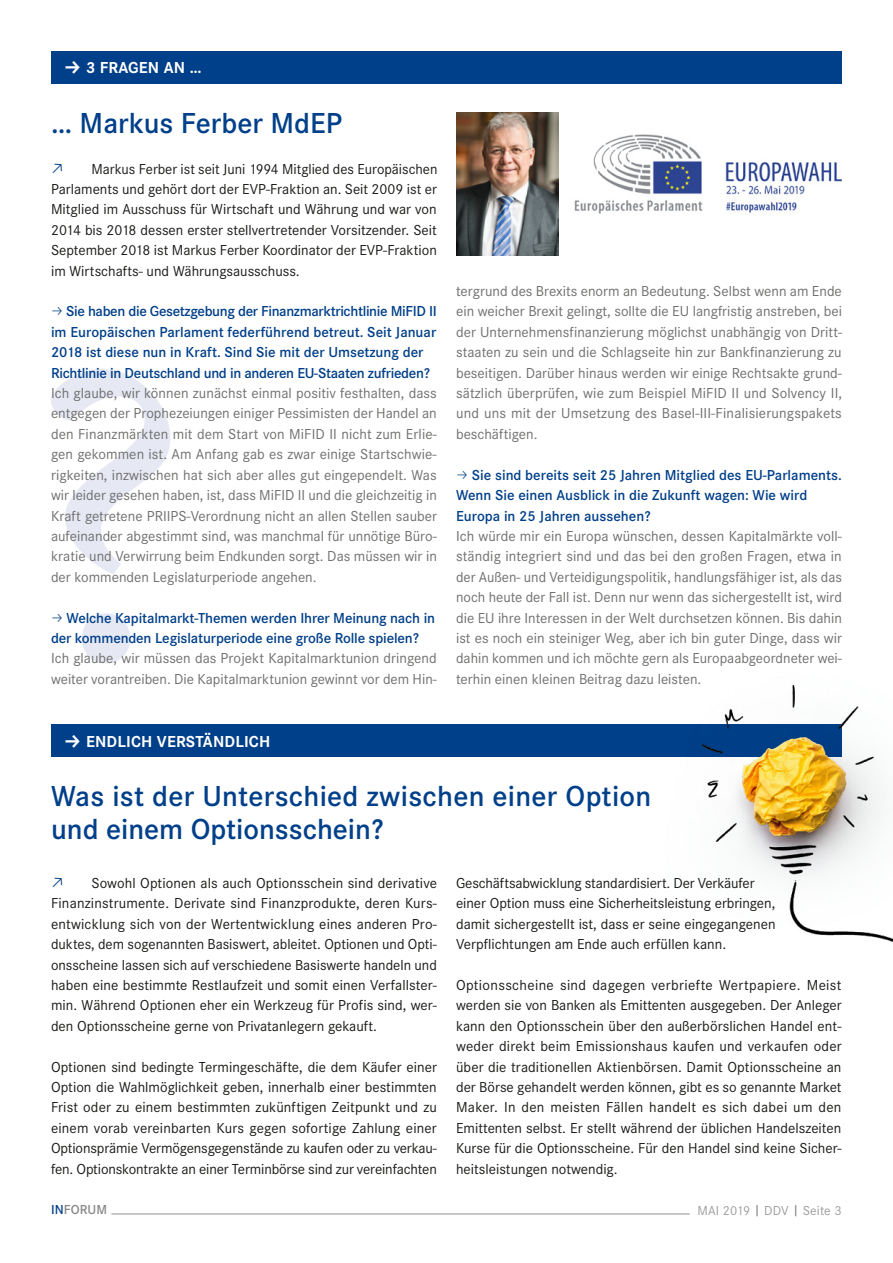
<style>
.page{position:relative;width:893px;height:1263px;background:#fff}
.page>*{position:absolute;margin:0;border:0;box-sizing:border-box;transform-origin:0 0}
.t1{font:30px/33px "Corporate STOT Dem";color:#003f89}
.t2{font:700 16.5px "Corporate STOT";letter-spacing:.01em;color:#fff}
.t3{font:15px/20.4px "Corporate STOT";color:#1a1a18;text-align:justify}
.t4{font:15px/20.4px "Corporate STOT";color:#6f6f6e;text-align:justify}
.t5{font:15px/20.4px "Corporate STOT Dem";letter-spacing:-.01em;color:#003f89}
.t6{font:13.5px "Corporate STOT";letter-spacing:.01em;color:#9d9d9c}
.t7{font:13.5px "Corporate STOT Dem";letter-spacing:.01em;color:#878786}
.s1{color:#003f89}
.s2{color:#6f6f6e}
</style>
<div class="page">
<hr style="left:111px;top:1213px;width:579px;height:1px;background:#9d9d9c">
<div style="left:51px;top:725px;width:791px;height:32px;background:#003f89"></div>
<img style="left:426px;top:685px;width:467px;height:258px">
<div style="left:51px;top:51px;width:791px;height:32px;background:#003f89"></div>
<img style="left:456px;top:112px;width:102px;height:143px">
<img style="left:574px;top:134px;width:268px;height:80px">
<svg style="left:51px;top:369px;width:119px;height:294px"></svg>
<p class="t2" style="left:86px;top:59px;width:117px">3 FRAGEN AN …</p>
<h1 class="t1" style="left:51px;top:107px;width:293px">… Markus Ferber MdEP</h1>
<p class="t3" style="left:51px;top:158px;width:388px"><span class="s1">□</span> Markus Ferber ist seit Juni 1994 Mitglied des Europäischen Parlaments und gehört dort der EVP-Fraktion an. Seit 2009 ist er Mitglied im Ausschuss für Wirtschaft und Währung und war von 2014 bis 2018 dessen erster stellvertretender Vorsitzender. Seit September 2018 ist Markus Ferber Koordinator der EVP-Fraktion im Wirtschafts- und Währungsausschuss.</p>
<p class="t5" style="left:51px;top:301px;width:387px;text-indent:15px">Sie haben die Gesetzgebung der Finanzmarktrichtlinie MiFID II im Europäischen Parlament federführend betreut. Seit Januar 2018 ist diese nun in Kraft. Sind Sie mit der Umsetzung der Richtlinie in Deutschland und in anderen EU-Staaten zufrieden?</p>
<p class="t4" style="left:51px;top:383px;width:387px">Ich glaube, wir können zunächst einmal positiv festhalten, dass entgegen der Prophezeiungen einiger Pessimisten der Handel an den Finanzmärkten mit dem Start von MiFID II nicht zum Erlie&shy;gen gekommen ist. Am Anfang gab es zwar einige Startschwie&shy;rigkeiten, inzwischen hat sich aber alles gut eingependelt. Was wir leider gesehen haben, ist, dass MiFID II und die gleichzeitig in Kraft getretene PRIIPS-Verordnung nicht an allen Stellen sauber aufeinander abgestimmt sind, was manchmal für unnötige Büro&shy;kratie und Verwirrung beim Endkunden sorgt. Das müssen wir in der kommenden Legislaturperiode angehen.</p>
<p class="t5" style="left:51px;top:608px;width:385px;text-indent:16px">Welche Kapitalmarkt-Themen werden Ihrer Meinung nach in der kommenden Legislaturperiode eine große Rolle spielen?</p>
<p class="t4" style="left:51px;top:648px;width:387px">Ich glaube, wir müssen das Projekt Kapitalmarktunion dringend weiter vorantreiben. Die Kapitalmarktunion gewinnt vor dem Hin-</p>
<p class="t2" style="left:86px;top:732px;width:186px">ENDLICH VERSTÄNDLICH</p>
<p class="t4" style="left:456px;top:281px;width:388px">tergrund des Brexits enorm an Bedeutung. Selbst wenn am Ende ein weicher Brexit gelingt, sollte die EU langfristig anstreben, bei der Unternehmensfinanzierung möglichst unabhängig von Dritt&shy;staaten zu sein und die Schlagseite hin zur Bankfinanzierung zu beseitigen. Darüber hinaus werden wir einige Rechtsakte grund&shy;sätzlich überprüfen, wie zum Beispiel MiFID II und Solvency II, und uns mit der Umsetzung des Basel-III-Finalisierungspakets beschäftigen.</p>
<p class="t5" style="left:456px;top:465px;width:387px;text-indent:16px">Sie sind bereits seit 25 Jahren Mitglied des EU-Parlaments.<br>Wenn Sie einen Ausblick in die Zukunft wagen: Wie wird<br>Europa in 25 Jahren aussehen?</p>
<p class="t4" style="left:456px;top:526px;width:387px">Ich würde mir ein Europa wünschen, dessen Kapitalmärkte voll&shy;ständig integriert sind und das bei den großen Fragen, etwa in der Außen- und Verteidigungspolitik, handlungsfähiger ist, als das noch heute der Fall ist. Denn nur wenn das sichergestellt ist, wird die EU ihre Interessen in der Welt durchsetzen können. Bis dahin ist es noch ein steiniger Weg, aber ich bin guter Dinge, dass wir dahin kommen und ich möchte gern als Europaabgeordneter wei&shy;terhin einen kleinen Beitrag dazu leisten.</p>
<h1 class="t1" style="left:51px;top:780px;width:602px">Was ist der Unterschied zwischen einer Option und einem Optionsschein?</h1>
<p class="t3" style="left:456px;top:873px;width:321px;text-align:left">Geschäftsabwicklung standardisiert. Der Verkäufer einer Option muss eine Sicherheitsleistung erbringen, damit sichergestellt ist, dass er seine eingegangenen Verpflichtungen am Ende auch erfüllen kann.</p>
<p class="t3" style="left:456px;top:975px;width:387px">Optionsscheine sind dagegen verbriefte Wertpapiere. Meist werden sie von Banken als Emittenten ausgegeben. Der Anleger kann den Optionsschein über den außerbörslichen Handel ent&shy;weder direkt beim Emissionshaus kaufen und verkaufen oder über die traditionellen Aktienbörsen. Damit Optionsscheine an der Börse gehandelt werden können, gibt es so genannte Market Maker. In den meisten Fällen handelt es sich dabei um den Emittenten selbst. Er stellt während der üblichen Handelszeiten Kurse für die Optionsscheine. Für den Handel sind keine Sicher&shy;heitsleistungen notwendig.</p>
<p class="t3" style="left:51px;top:873px;width:388px"><span class="s1">□</span> Sowohl Optionen als auch Optionsschein sind derivative Finanzinstrumente. Derivate sind Finanzprodukte, deren Kurs&shy;entwicklung sich von der Wertentwicklung eines anderen Pro&shy;duktes, dem sogenannten Basiswert, ableitet. Optionen und Opti&shy;onsscheine lassen sich auf verschiedene Basiswerte handeln und haben eine bestimmte Restlaufzeit und somit einen Verfallster&shy;min. Während Optionen eher ein Werkzeug für Profis sind, wer&shy;den Optionsscheine gerne von Privatanlegern gekauft.</p>
<p class="t3" style="left:51px;top:1056px;width:387px">Optionen sind bedingte Termingeschäfte, die dem Käufer einer Option die Wahlmöglichkeit geben, innerhalb einer bestimmten Frist oder zu einem bestimmten zukünftigen Zeitpunkt und zu einem vorab vereinbarten Kurs gegen sofortige Zahlung einer Optionsprämie Vermögensgegenstände zu kaufen oder zu verkau&shy;fen. Optionskontrakte an einer Terminbörse sind zur vereinfachten</p>
<p class="t7" style="left:51px;top:1202px;width:58px"><span class="s1">IN</span>FORUM</p>
<p class="t6" style="left:697px;top:1202px;width:146px">MAI 2019 <span class="s2">|</span> DDV <span class="s2">|</span> Seite 3</p>
</div>
